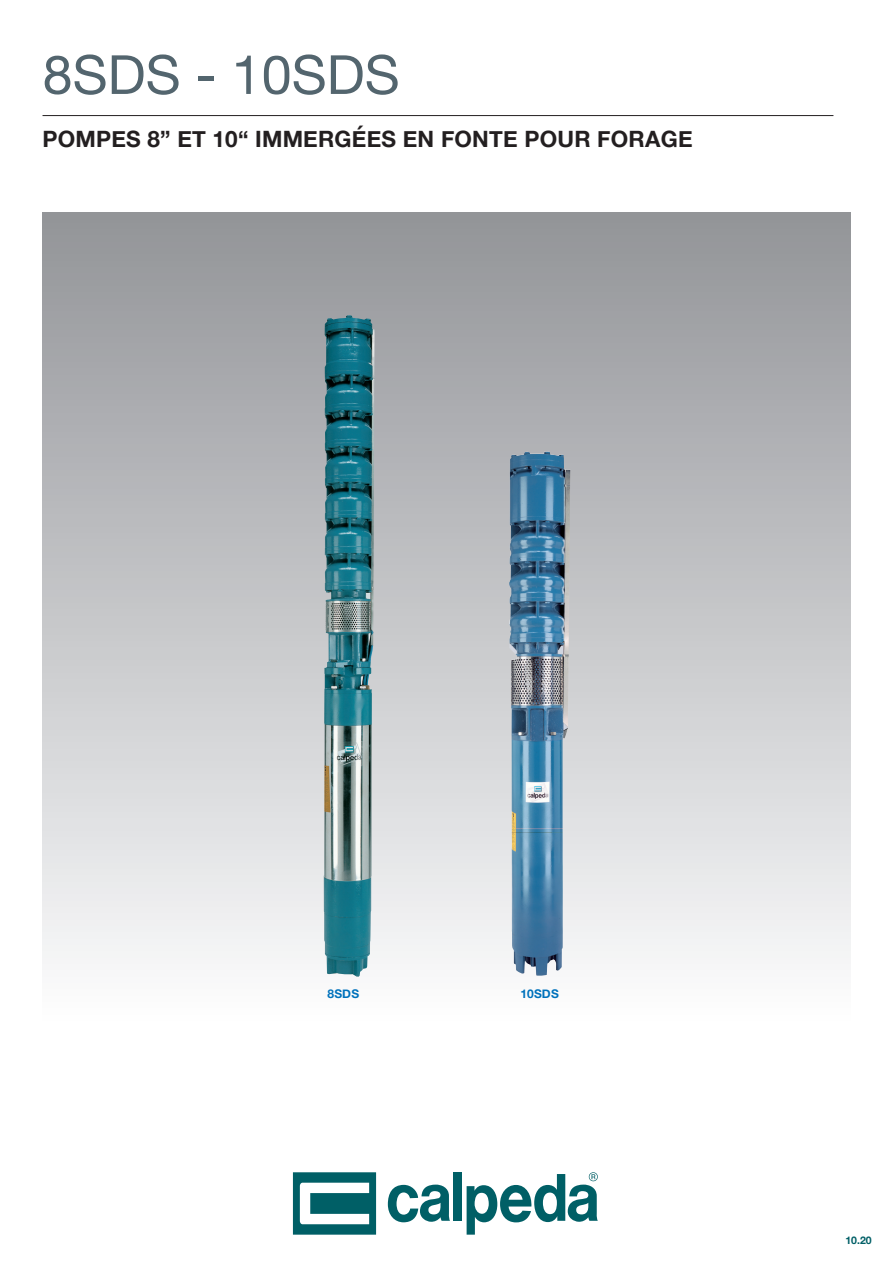
<style>
.page{position:relative;width:893px;height:1263px;background:#fff}
.page>*{position:absolute;margin:0;border:0;box-sizing:border-box;transform-origin:0 0}
.t1{font:54px "Helvetica Neue";color:#53656e}
.t2{font:700 22.5px "Helvetica Neue";letter-spacing:.01em;color:#231f20}
.t3{font:700 12px "Helvetica Neue";letter-spacing:.01em;color:#0072bc}
.t4{font:700 10.5px "Helvetica Neue";color:#005f66}
</style>
<div class="page">
<div style="left:43px;top:213px;width:807px;height:807px;background:linear-gradient(to bottom,#929398,#fcfcfd)"></div>
<hr style="left:43px;top:115px;width:790px;height:1px;background:#231f20">
<div style="left:453px;top:1172px;width:9px;height:49px;background:#005f66"></div>
<svg style="left:388px;top:1184px;width:62px;height:38px"></svg>
<svg style="left:467px;top:1172px;width:131px;height:62px"></svg>
<svg style="left:293px;top:1172px;width:83px;height:62px"></svg>
<img style="left:324px;top:315px;width:51px;height:662px">
<img style="left:509px;top:452px;width:61px;height:524px">
<h1 class="t1" style="left:43px;top:36px;width:359px">8SDS - 10SDS</h1>
<p class="t2" style="left:43px;top:122px;width:652px">POMPES 8” ET 10“ IMMERGÉES EN FONTE POUR FORAGE</p>
<p class="t3" style="left:328px;top:984px;width:33px">8SDS</p>
<p class="t3" style="left:520px;top:984px;width:40px">10SDS</p>
<p class="t4" style="left:845px;top:1232px;width:28px">10.20</p>
</div>
